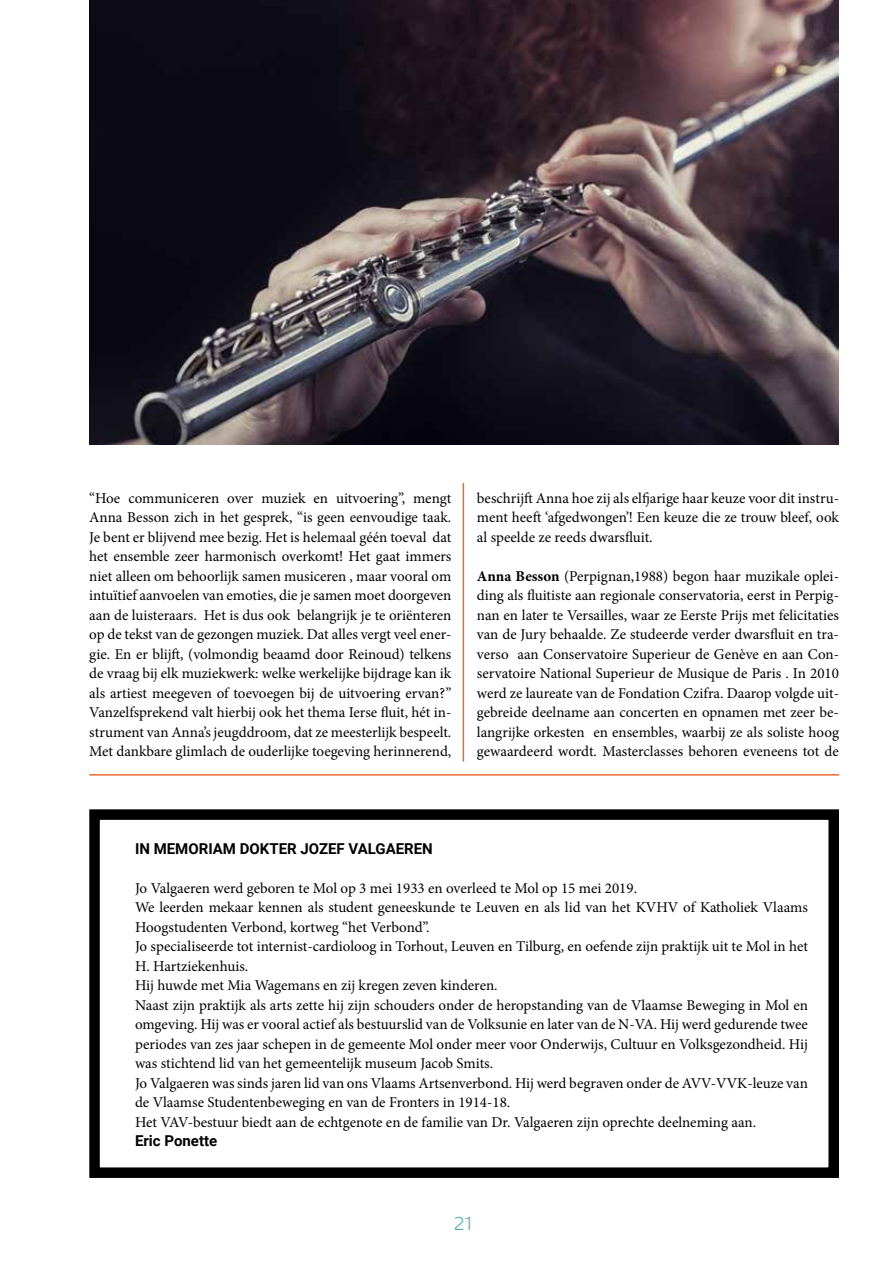
<style>
.page{position:relative;width:893px;height:1263px;background:#fff}
.page>*{position:absolute;margin:0;border:0;box-sizing:border-box;transform-origin:0 0}
.t1{font:300 19.5px "Praxis EF";color:#56afa1}
.t2{font:15px/19.5px "Minion Pro";color:#000;text-align:justify}
.t3{font:700 15px "Roboto";color:#000}
.s1{font-weight:700}
</style>
<div class="page">
<div style="left:89px;top:809px;width:750px;height:369px;border:10px solid #000"></div>
<img style="left:89px;top:0;width:750px;height:444px">
<hr style="left:463px;top:483px;width:1px;height:278px;background:#ec6a30">
<hr style="left:89px;top:774px;width:750px;height:2px;background:#ec6a30">
<p class="t2" style="left:89px;top:488px;width:364px">“Hoe communiceren over muziek en uitvoering”, mengt Anna Besson zich in het gesprek, “is geen eenvoudige taak.<br>Je bent er blijvend mee bezig. Het is helemaal géén toeval dat het ensemble zeer harmonisch overkomt! Het gaat immers niet alleen om behoorlijk samen musiceren , maar vooral om intuïtief aanvoelen van emoties, die je samen moet doorgeven aan de luisteraars. Het is dus ook belangrijk je te oriënteren op de tekst van de gezongen muziek. Dat alles vergt veel ener&shy;gie. En er blijft, (volmondig beaamd door Reinoud) telkens de vraag bij elk muziekwerk: welke werkelijke bijdrage kan ik als artiest meegeven of toevoegen bij de uitvoering ervan?” Vanzelfsprekend valt hierbij ook het thema Ierse fluit, hét in&shy;strument van Anna’s jeugddroom, dat ze meesterlijk bespeelt.<br>Met dankbare glimlach de ouderlijke toegeving herinnerend,</p>
<p class="t2" style="left:477px;top:488px;width:364px">beschrijft Anna hoe zij als elfjarige haar keuze voor dit instru&shy;ment heeft ‘afgedwongen’! Een keuze die ze trouw bleef, ook al speelde ze reeds dwarsfluit.</p>
<p class="t2" style="left:477px;top:566px;width:364px"><span class="s1">Anna Besson</span> (Perpignan,1988) begon haar muzikale oplei&shy;ding als fluitiste aan regionale conservatoria, eerst in Perpig&shy;nan en later te Versailles, waar ze Eerste Prijs met felicitaties van de Jury behaalde. Ze studeerde verder dwarsfluit en tra&shy;verso aan Conservatoire Superieur de Genève en aan Con&shy;servatoire National Superieur de Musique de Paris . In 2010 werd ze laureate van de Fondation Czifra. Daarop volgde uit&shy;gebreide deelname aan concerten en opnamen met zeer be&shy;langrijke orkesten en ensembles, waarbij ze als soliste hoog gewaardeerd wordt. Masterclasses behoren eveneens tot de</p>
<p class="t3" style="left:135px;top:838px;width:299px">IN MEMORIAM DOKTER JOZEF VALGAEREN</p>
<p class="t2" style="left:135px;top:878px;width:674px;text-align:left">Jo Valgaeren werd geboren te Mol op 3 mei 1933 en overleed te Mol op 15 mei 2019.<br>We leerden mekaar kennen als student geneeskunde te Leuven en als lid van het KVHV of Katholiek Vlaams Hoogstudenten Verbond, kortweg “het Verbond”.<br>Jo specialiseerde tot internist-cardioloog in Torhout, Leuven en Tilburg, en oefende zijn praktijk uit te Mol in het H. Hartziekenhuis.<br>Hij huwde met Mia Wagemans en zij kregen zeven kinderen.<br>Naast zijn praktijk als arts zette hij zijn schouders onder de heropstanding van de Vlaamse Beweging in Mol en omgeving. Hij was er vooral actief als bestuurslid van de Volksunie en later van de N-VA. Hij werd gedurende twee periodes van zes jaar schepen in de gemeente Mol onder meer voor Onderwijs, Cultuur en Volksgezondheid. Hij was stichtend lid van het gemeentelijk museum Jacob Smits.<br>Jo Valgaeren was sinds jaren lid van ons Vlaams Artsenverbond. Hij werd begraven onder de AVV-VVK-leuze van de Vlaamse Studentenbeweging en van de Fronters in 1914-18.<br>Het VAV-bestuur biedt aan de echtgenote en de familie van Dr. Valgaeren zijn oprechte deelneming aan.</p>
<p class="t3" style="left:135px;top:1130px;width:84px">Eric Ponette</p>
<h1 class="t1" style="left:454px;top:1213px;width:21px">21</h1>
</div>
